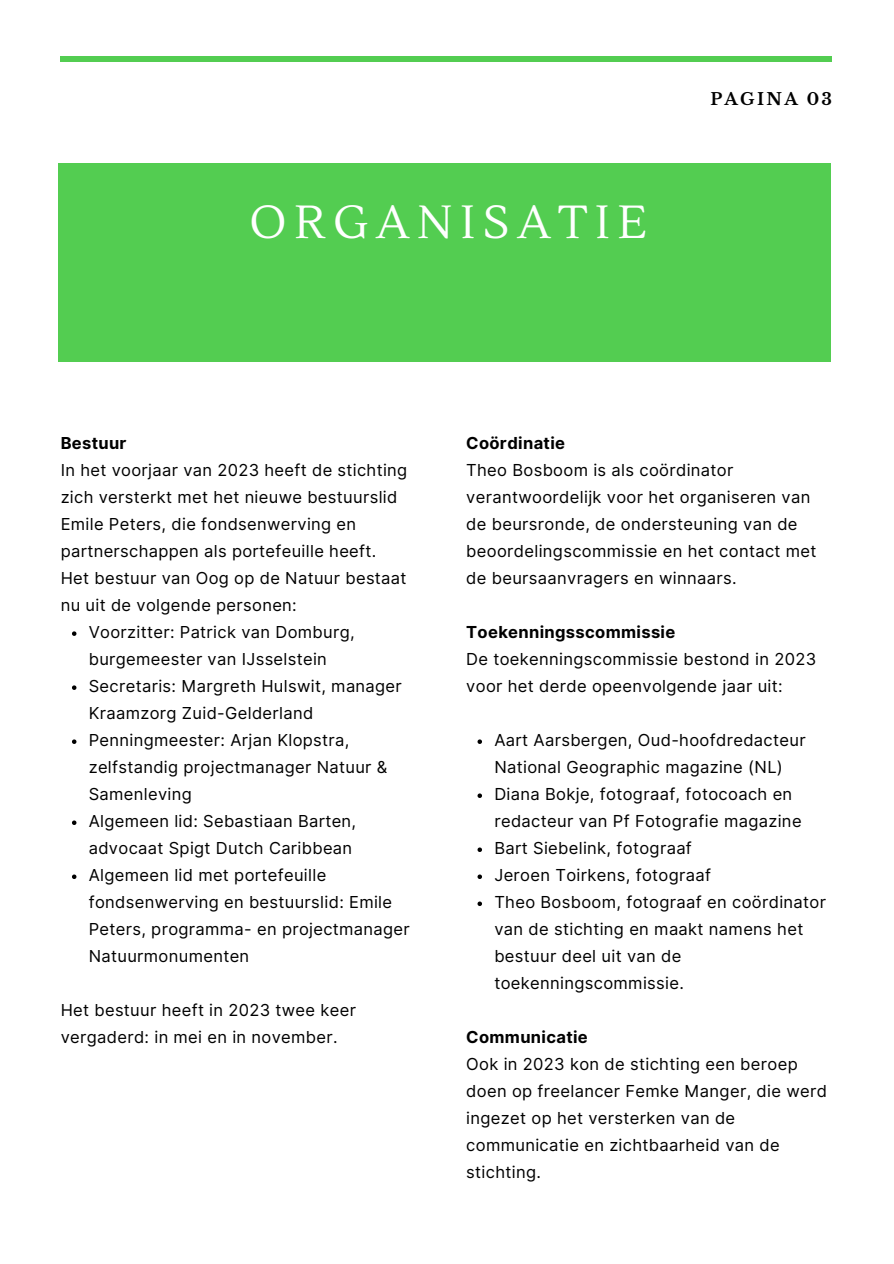
<style>
.page{position:relative;width:894px;height:1264px;background:#fff}
.page>*{position:absolute;margin:0;border:0;box-sizing:border-box;transform-origin:0 0}
.t1{font:46.35px "Lustria";letter-spacing:.17em;color:#fff}
.t2{font:16.5px/27px "Inter";letter-spacing:.02em;color:#000}
.t3{font:700 16.5px "Inter";letter-spacing:.02em;color:#000}
.t4{font:700 16.5px "Libre Baskerville";letter-spacing:.14em;color:#000}
</style>
<div class="page">
<div style="left:58px;top:163px;width:773px;height:198px;background:#53cd51"></div>
<svg style="left:72px;top:631px;width:4px;height:5px"></svg>
<svg style="left:72px;top:685px;width:4px;height:5px"></svg>
<svg style="left:72px;top:739px;width:4px;height:5px"></svg>
<svg style="left:72px;top:820px;width:4px;height:5px"></svg>
<svg style="left:72px;top:874px;width:4px;height:5px"></svg>
<svg style="left:477px;top:739px;width:5px;height:5px"></svg>
<svg style="left:477px;top:793px;width:5px;height:5px"></svg>
<svg style="left:477px;top:847px;width:5px;height:5px"></svg>
<svg style="left:477px;top:874px;width:5px;height:5px"></svg>
<svg style="left:477px;top:901px;width:5px;height:5px"></svg>
<hr style="left:61px;top:57px;width:770px;height:4px;background:#53cd51">
<p class="t1" style="left:249px;top:193px;width:399px">ORGANISATIE</p>
<p class="t4" style="left:710px;top:89px;width:123px">PAGINA 03</p>
<p class="t3" style="left:61px;top:433px;width:67px">Bestuur</p>
<h2 class="t2" style="left:61px;top:456px;width:348px">In het voorjaar van 2023 heeft de stichting zich versterkt met het nieuwe bestuurslid Emile Peters, die fondsenwerving en partnerschappen als portefeuille heeft.</h2>
<p class="t2" style="left:61px;top:564px;width:347px">Het bestuur van Oog op de Natuur bestaat nu uit de volgende personen:</p>
<h1 class="t2" style="left:89px;top:618px;width:267px">Voorzitter: Patrick van Domburg, burgemeester van IJsselstein</h1>
<p class="t2" style="left:89px;top:672px;width:314px">Secretaris: Margreth Hulswit, manager<br>Kraamzorg Zuid-Gelderland</p>
<p class="t2" style="left:89px;top:726px;width:300px">Penningmeester: Arjan Klopstra, zelfstandig projectmanager Natuur &amp;<br>Samenleving</p>
<p class="t2" style="left:89px;top:807px;width:269px">Algemeen lid: Sebastiaan Barten, advocaat Spigt Dutch Caribbean</p>
<p class="t2" style="left:89px;top:861px;width:322px">Algemeen lid met portefeuille fondsenwerving en bestuurslid: Emile<br>Peters, programma- en projectmanager<br>Natuurmonumenten</p>
<p class="t2" style="left:61px;top:996px;width:297px">Het bestuur heeft in 2023 twee keer vergaderd: in mei en in november.</p>
<p class="t3" style="left:466px;top:433px;width:100px">Coördinatie</p>
<p class="t2" style="left:466px;top:456px;width:352px">Theo Bosboom is als coördinator verantwoordelijk voor het organiseren van de beursronde, de ondersteuning van de beoordelingscommissie en het contact met de beursaanvragers en winnaars.</p>
<p class="t3" style="left:466px;top:622px;width:210px">Toekenningsscommissie</p>
<p class="t2" style="left:466px;top:645px;width:351px">De toekenningscommissie bestond in 2023 voor het derde opeenvolgende jaar uit:</p>
<p class="t2" style="left:494px;top:726px;width:313px">Aart Aarsbergen, Oud-hoofdredacteur<br>National Geographic magazine (NL)</p>
<p class="t2" style="left:494px;top:780px;width:308px">Diana Bokje, fotograaf, fotocoach en redacteur van Pf Fotografie magazine</p>
<p class="t2" style="left:494px;top:834px;width:199px">Bart Siebelink, fotograaf</p>
<p class="t2" style="left:494px;top:861px;width:218px">Jeroen Toirkens, fotograaf</p>
<p class="t2" style="left:494px;top:888px;width:333px">Theo Bosboom, fotograaf en coördinator van de stichting en maakt namens het bestuur deel uit van de toekenningscommissie.</p>
<p class="t3" style="left:466px;top:1027px;width:123px">Communicatie</p>
<p class="t2" style="left:466px;top:1050px;width:362px">Ook in 2023 kon de stichting een beroep doen op freelancer Femke Manger, die werd ingezet op het versterken van de communicatie en zichtbaarheid van de stichting.</p>
</div>
